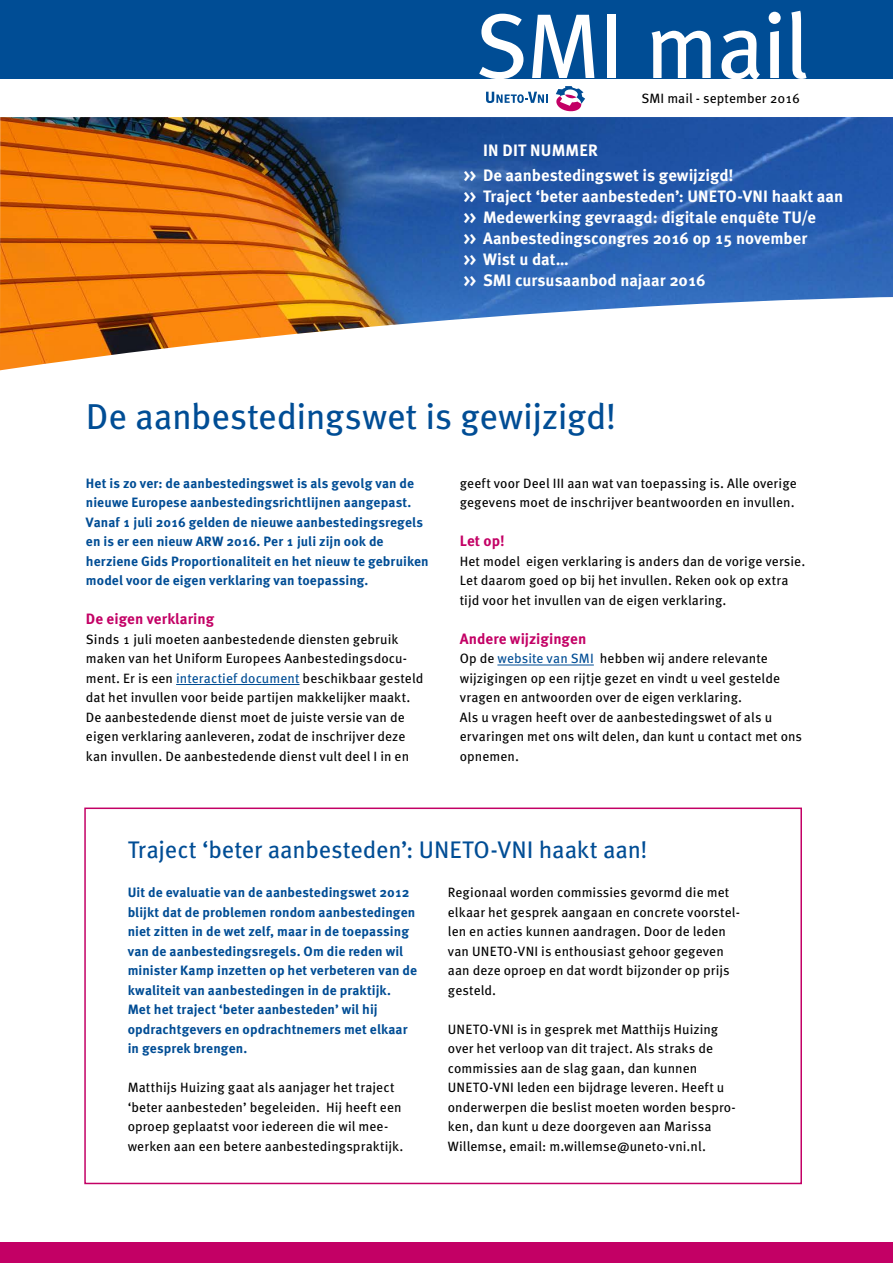
<style>
.page{position:relative;width:893px;height:1263px;background:#fff}
.page>*{position:absolute;margin:0;border:0;box-sizing:border-box;transform-origin:0 0}
.t1{font:91.8px "Meta OT";letter-spacing:-.025em;color:#fff}
.t2{font:36px "Meta OT";letter-spacing:-.01em;color:#004d95}
.t3{font:24px "Meta OT";letter-spacing:-.005em;color:#004d95}
.t4{font:700 16.5px/21px "Meta OT";color:#fff}
.t5{font:700 15px "Meta OT";letter-spacing:.005em;color:#c30065}
.t6{font:13.5px/19.5px "Meta OT";letter-spacing:.01em;color:#000}
.t7{font:700 13.5px/19.5px "Meta OT";letter-spacing:.005em;color:#004d95}
.s1{color:#004d95}
</style>
<div class="page">
<img style="left:0;top:117px;width:893px;height:253px">
<div style="left:0;top:0;width:893px;height:78px;background:#004d95"></div>
<div style="left:0;top:1242px;width:893px;height:21px;background:#c30065"></div>
<svg style="left:556px;top:86px;width:29px;height:26px"></svg>
<svg style="left:486px;top:92px;width:62px;height:11px"></svg>
<div style="left:84px;top:807px;width:718px;height:377px;border:2px solid #c30065"></div>
<hr style="left:176px;top:684px;width:124px;height:1px;background:#004d95">
<hr style="left:497px;top:665px;width:97px;height:1px;background:#004d95">
<h1 class="t1" style="left:474px;top:-11px;width:337px">SMI mail</h1>
<p class="t6" style="left:641px;top:88px;width:160px">SMI mail - september 2016</p>
<p class="t4" style="left:463px;top:138px;width:272px;line-height:25.2px;text-indent:20px">IN DIT NUMMER<br>&gt;&gt; De aanbestedingswet is gewijzigd!</p>
<p class="t4" style="left:463px;top:186px;width:381px">&gt;&gt; Traject ‘beter aanbesteden’: UNETO-VNI haakt aan &gt;&gt; Medewerking gevraagd: digitale enquête TU/e<br>&gt;&gt; Aanbestedingscongres 2016 op 15 november<br>&gt;&gt; Wist u dat…<br>&gt;&gt; SMI cursusaanbod najaar 2016</p>
<h2 class="t2" style="left:86px;top:394px;width:532px">De aanbestedingswet is gewijzigd!</h2>
<p class="t7" style="left:86px;top:473px;width:344px">Het is zo ver: de aanbestedingswet is als gevolg van de nieuwe Europese aanbestedingsrichtlijnen aangepast.<br>Vanaf 1 juli 2016 gelden de nieuwe aanbestedingsregels en is er een nieuw ARW 2016. Per 1 juli zijn ook de herziene Gids Proportionaliteit en het nieuw te gebruiken model voor de eigen verklaring van toepassing.</p>
<p class="t5" style="left:86px;top:609px;width:130px">De eigen verklaring</p>
<p class="t6" style="left:86px;top:629px;width:339px">Sinds 1 juli moeten aanbestedende diensten gebruik maken van het Uniform Europees Aanbestedingsdocu&shy;ment. Er is een <span class="s1">interactief document</span> beschikbaar gesteld dat het invullen voor beide partijen makkelijker maakt.<br>De aanbestedende dienst moet de juiste versie van de eigen verklaring aanleveren, zodat de inschrijver deze kan invullen. De aanbestedende dienst vult deel I in en</p>
<p class="t6" style="left:460px;top:473px;width:339px">geeft voor Deel III aan wat van toepassing is. Alle overige gegevens moet de inschrijver beantwoorden en invullen.</p>
<p class="t5" style="left:460px;top:531px;width:47px">Let op!</p>
<p class="t6" style="left:460px;top:551px;width:347px">Het model eigen verklaring is anders dan de vorige versie.<br>Let daarom goed op bij het invullen. Reken ook op extra tijd voor het invullen van de eigen verklaring.</p>
<p class="t5" style="left:460px;top:629px;width:128px">Andere wijzigingen</p>
<p class="t6" style="left:460px;top:649px;width:344px">Op de <span class="s1">website van SMI</span> hebben wij andere relevante wijzigingen op een rijtje gezet en vindt u veel gestelde vragen en antwoorden over de eigen verklaring.<br>Als u vragen heeft over de aanbestedingswet of als u ervaringen met ons wilt delen, dan kunt u contact met ons opnemen.</p>
<h3 class="t3" style="left:128px;top:835px;width:521px">Traject ‘beter aanbesteden’: UNETO-VNI haakt aan!</h3>
<p class="t7" style="left:128px;top:883px;width:291px">Uit de evaluatie van de aanbestedingswet 2012 blijkt dat de problemen rondom aanbestedingen niet zitten in de wet zelf, maar in de toepassing van de aanbestedingsregels. Om die reden wil minister Kamp inzetten op het verbeteren van de kwaliteit van aanbestedingen in de praktijk.<br>Met het traject ‘beter aanbesteden’ wil hij opdrachtgevers en opdrachtnemers met elkaar in gesprek brengen.</p>
<p class="t6" style="left:128px;top:1078px;width:277px">Matthijs Huizing gaat als aanjager het traject ‘beter aanbesteden’ begeleiden. Hij heeft een oproep geplaatst voor iedereen die wil mee&shy;werken aan een betere aanbestedingspraktijk.</p>
<p class="t6" style="left:448px;top:883px;width:294px">Regionaal worden commissies gevormd die met elkaar het gesprek aangaan en concrete voorstel&shy;len en acties kunnen aandragen. Door de leden van UNETO-VNI is enthousiast gehoor gegeven aan deze oproep en dat wordt bijzonder op prijs gesteld.</p>
<p class="t6" style="left:448px;top:1019px;width:289px">UNETO-VNI is in gesprek met Matthijs Huizing over het verloop van dit traject. Als straks de commissies aan de slag gaan, dan kunnen UNETO-VNI leden een bijdrage leveren. Heeft u onderwerpen die beslist moeten worden bespro&shy;ken, dan kunt u deze doorgeven aan Marissa Willemse, email: m.willemse@uneto-vni.nl.</p>
</div>
